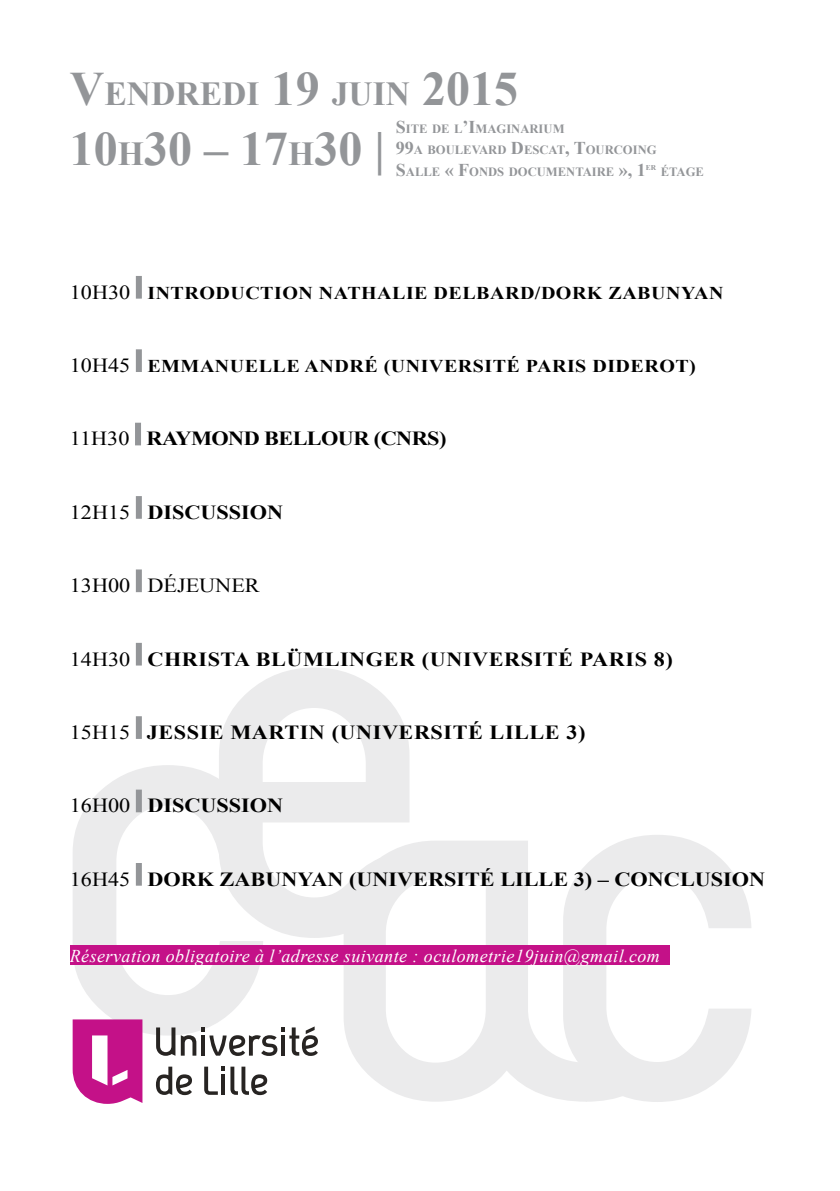
<style>
.page{position:relative;width:840px;height:1191px;background:#fff}
.page>*{position:absolute;margin:0;border:0;box-sizing:border-box;transform-origin:0 0}
.t1{font:700 48px "Times New Roman";color:#939598}
.t2{font:700 33.6px "Times New Roman";color:#939598}
.t3{font:700 20px "Times New Roman";color:#000;scale:1.11 1}
.t4{font:700 20px "Times New Roman";letter-spacing:.025em;color:#000;scale:1.11 1}
.t5{font:700 20px "Times New Roman";letter-spacing:-.025em;color:#000;scale:1.11 1}
.t6{font:20px "Times New Roman";color:#000;scale:1.11 1}
.t7{font:700 18px "Times New Roman";letter-spacing:.025em;color:#000;scale:1.11 1}
.t8{font:italic 18px "Times New Roman";letter-spacing:.025em;color:#fff}
.t9{font:700 12.6px/21.6px "Times New Roman";color:#939598}
.t10{font:700 7.4px "Times New Roman";color:#939598}
.s1{font-size:48px}
.s2{font-size:33.6px}
.s3{font-size:18px}
.s4{font-weight:400;font-size:20px}
.s5{font-weight:400}
</style>
<div class="page">
<svg style="left:73px;top:765px;width:190px;height:270px"></svg>
<svg style="left:579px;top:835px;width:172px;height:267px"></svg>
<svg style="left:219px;top:668px;width:191px;height:270px;fill:#ebebec"></svg>
<svg style="left:343px;top:840px;width:243px;height:261px;fill:#ebebec"></svg>
<svg style="left:585px;top:1052px;width:76px;height:49px;background:#ececed"></svg>
<div style="left:136px;top:276px;width:6px;height:23px;background:#939598"></div>
<div style="left:136px;top:349px;width:6px;height:23px;background:#939598"></div>
<div style="left:135px;top:423px;width:6px;height:22px;background:#939598"></div>
<div style="left:136px;top:496px;width:6px;height:23px;background:#939598"></div>
<div style="left:136px;top:569px;width:6px;height:23px;background:#939598"></div>
<div style="left:136px;top:643px;width:6px;height:22px;background:#939598"></div>
<div style="left:136px;top:716px;width:6px;height:23px;background:#939598"></div>
<div style="left:136px;top:789px;width:6px;height:23px;background:#939598"></div>
<div style="left:136px;top:863px;width:6px;height:22px;background:#939598"></div>
<svg style="left:73px;top:1019px;width:69px;height:84px"></svg>
<svg style="left:156px;top:1027px;width:19px;height:28px"></svg>
<svg style="left:156px;top:1066px;width:36px;height:29px"></svg>
<svg style="left:204px;top:1066px;width:63px;height:29px"></svg>
<svg style="left:181px;top:1026px;width:137px;height:30px"></svg>
<div style="left:70px;top:945px;width:599px;height:20px;background:#c41188"></div>
<h2 class="t2" style="left:70px;top:70px;width:450px"><span class="s1">V</span>ENDREDI <span class="s1">19</span> JUIN <span class="s1">2015</span></h2>
<h1 class="t1" style="left:70px;top:115px;width:316px">10<span class="s2">H</span>30 – 17<span class="s2">H</span>30 |</h1>
<p class="t9" style="left:395px;top:117px;width:262px"><span class="s3">S</span>ITE DE L<span class="s3">’I</span>MAGINARIUM<br><span class="s3">99</span>A BOULEVARD <span class="s3">D</span>ESCAT<span class="s3">, T</span>OURCOING<br><span class="s3">S</span>ALLE <span class="s3">« F</span>ONDS DOCUMENTAIRE <span class="s3">», 1</span></p>
<p class="t10" style="left:645px;top:162px;width:12px">ER</p>
<p class="t9" style="left:660px;top:161px;width:45px">ÉTAGE</p>
<p class="t7" style="left:70px;top:280px;width:590px"><span class="s4">10H30</span> INTRODUCTION NATHALIE DELBARD/DORK ZABUNYAN</p>
<p class="t7" style="left:70px;top:353px;width:565px"><span class="s4">10H45</span> EMMANUELLE ANDRÉ (UNIVERSITÉ PARIS DIDEROT)</p>
<p class="t5" style="left:70px;top:425px;width:294px"><span class="s5">11H30</span> RAYMOND BELLOUR (CNRS</p>
<p class="t3" style="left:439px;top:425px;width:8px">)</p>
<p class="t3" style="left:70px;top:498px;width:194px"><span class="s5">12H15</span> DISCUSSION</p>
<p class="t6" style="left:70px;top:572px;width:172px">13H00 DÉJEUNER</p>
<p class="t4" style="left:70px;top:645px;width:544px"><span class="s5">14H30</span> CHRISTA BLÜMLINGER (UNIVERSITÉ PARIS 8)</p>
<p class="t4" style="left:70px;top:718px;width:466px"><span class="s5">15H15</span> JESSIE MARTIN (UNIVERSITÉ LILLE 3)</p>
<p class="t3" style="left:70px;top:791px;width:194px"><span class="s5">16H00</span> DISCUSSION</p>
<p class="t3" style="left:70px;top:865px;width:627px"><span class="s5">16H45</span> DORK ZABUNYAN (UNIVERSITÉ LILLE 3) – CONCLUSION</p>
<p class="t8" style="left:70px;top:943px;width:591px">Réservation obligatoire à l’adresse suivante : oculometrie19juin@gmail.com</p>
</div>
